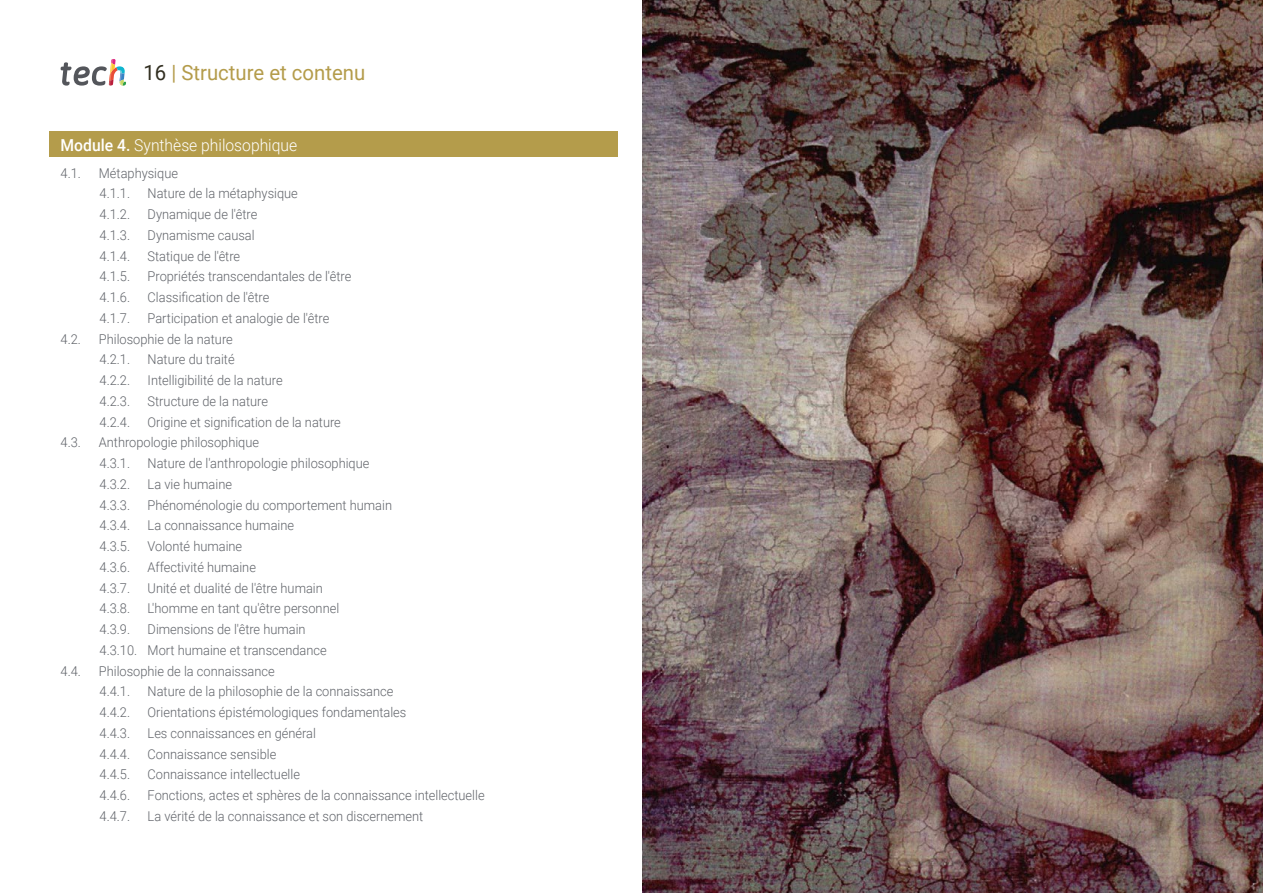
<style>
.page{position:relative;width:1263px;height:893px;background:#fff}
.page>*{position:absolute;margin:0;border:0;box-sizing:border-box;transform-origin:0 0}
.t1{font:21px "Roboto";color:#b49c4b}
.t2{font:300 16.5px "Roboto";color:#fff;scale:.95 1}
.t3{font:300 13.5px/20.7px "Roboto";color:#61646a;scale:.95 1}
.s1{color:#312e20}
.s2{font-weight:500}
</style>
<div class="page">
<svg style="left:61px;top:59px;width:65px;height:27px"></svg>
<div style="left:50px;top:132px;width:568px;height:25px;background:#b49c4b"></div>
<img style="left:642px;top:0;width:621px;height:893px">
<h1 class="t1" style="left:144px;top:57px;width:223px"><span class="s1">16</span> | Structure et contenu</h1>
<p class="t2" style="left:61px;top:133px;width:251px"><span class="s2">Module 4.</span> Synthèse philosophique</p>
<p class="t3" style="left:61px;top:162px;width:23px">4.1.</p>
<p class="t3" style="left:99px;top:162px;width:85px">Métaphysique<br>4.1.1.</p>
<p class="t3" style="left:148px;top:183px;width:160px">Nature de la métaphysique</p>
<p class="t3" style="left:100px;top:203px;width:34px">4.1.2.</p>
<p class="t3" style="left:148px;top:203px;width:117px">Dynamique de l'être</p>
<p class="t3" style="left:100px;top:224px;width:34px">4.1.3.</p>
<p class="t3" style="left:148px;top:224px;width:114px">Dynamisme causal</p>
<p class="t3" style="left:100px;top:245px;width:34px">4.1.4.</p>
<p class="t3" style="left:148px;top:245px;width:99px">Statique de l'être</p>
<p class="t3" style="left:100px;top:266px;width:34px">4.1.5.</p>
<p class="t3" style="left:148px;top:266px;width:216px">Propriétés transcendantales de l'être</p>
<p class="t3" style="left:100px;top:286px;width:34px">4.1.6.</p>
<p class="t3" style="left:148px;top:286px;width:130px">Classification de l'être</p>
<p class="t3" style="left:100px;top:307px;width:34px">4.1.7.</p>
<p class="t3" style="left:148px;top:307px;width:193px">Participation et analogie de l'être</p>
<p class="t3" style="left:61px;top:328px;width:23px">4.2.</p>
<p class="t3" style="left:99px;top:328px;width:142px">Philosophie de la nature<br>4.2.1.</p>
<p class="t3" style="left:148px;top:349px;width:93px">Nature du traité</p>
<p class="t3" style="left:100px;top:369px;width:34px">4.2.2.</p>
<p class="t3" style="left:148px;top:369px;width:144px">Intelligibilité de la nature</p>
<p class="t3" style="left:100px;top:390px;width:34px">4.2.3.</p>
<p class="t3" style="left:148px;top:390px;width:128px">Structure de la nature</p>
<p class="t3" style="left:100px;top:411px;width:34px">4.2.4.</p>
<p class="t3" style="left:148px;top:411px;width:205px">Origine et signification de la nature</p>
<p class="t3" style="left:61px;top:432px;width:23px">4.3.</p>
<p class="t3" style="left:99px;top:432px;width:170px">Anthropologie philosophique<br>4.3.1.</p>
<p class="t3" style="left:148px;top:452px;width:235px">Nature de l'anthropologie philosophique</p>
<p class="t3" style="left:100px;top:473px;width:34px">4.3.2.</p>
<p class="t3" style="left:148px;top:473px;width:90px">La vie humaine</p>
<p class="t3" style="left:100px;top:494px;width:34px">4.3.3.</p>
<p class="t3" style="left:148px;top:494px;width:259px">Phénoménologie du comportement humain</p>
<p class="t3" style="left:100px;top:515px;width:34px">4.3.4.</p>
<p class="t3" style="left:148px;top:515px;width:156px">La connaissance humaine</p>
<p class="t3" style="left:100px;top:535px;width:34px">4.3.5.</p>
<p class="t3" style="left:148px;top:535px;width:101px">Volonté humaine</p>
<p class="t3" style="left:100px;top:556px;width:34px">4.3.6.</p>
<p class="t3" style="left:148px;top:556px;width:116px">Affectivité humaine</p>
<p class="t3" style="left:100px;top:577px;width:34px">4.3.7.</p>
<p class="t3" style="left:148px;top:577px;width:186px">Unité et dualité de l'être humain</p>
<p class="t3" style="left:100px;top:598px;width:34px">4.3.8.</p>
<p class="t3" style="left:148px;top:598px;width:203px">L'homme en tant qu'être personnel</p>
<p class="t3" style="left:100px;top:618px;width:34px">4.3.9.</p>
<p class="t3" style="left:100px;top:618px;width:241px;text-indent:48px">Dimensions de l'être humain<br>4.3.10. Mort humaine et transcendance</p>
<p class="t3" style="left:61px;top:660px;width:23px">4.4.</p>
<p class="t3" style="left:99px;top:660px;width:187px">Philosophie de la connaissance<br>4.4.1.</p>
<p class="t3" style="left:148px;top:681px;width:260px">Nature de la philosophie de la connaissance</p>
<p class="t3" style="left:100px;top:701px;width:34px">4.4.2.</p>
<p class="t3" style="left:148px;top:701px;width:274px">Orientations épistémologiques fondamentales</p>
<p class="t3" style="left:100px;top:722px;width:34px">4.4.3.</p>
<p class="t3" style="left:148px;top:722px;width:179px">Les connaissances en général</p>
<p class="t3" style="left:100px;top:743px;width:34px">4.4.4.</p>
<p class="t3" style="left:148px;top:743px;width:137px">Connaissance sensible</p>
<p class="t3" style="left:100px;top:764px;width:34px">4.4.5.</p>
<p class="t3" style="left:148px;top:764px;width:162px">Connaissance intellectuelle</p>
<p class="t3" style="left:100px;top:784px;width:34px">4.4.6.</p>
<p class="t3" style="left:148px;top:784px;width:356px">Fonctions, actes et sphères de la connaissance intellectuelle</p>
<p class="t3" style="left:100px;top:805px;width:34px">4.4.7.</p>
<p class="t3" style="left:148px;top:805px;width:292px">La vérité de la connaissance et son discernement</p>
</div>
